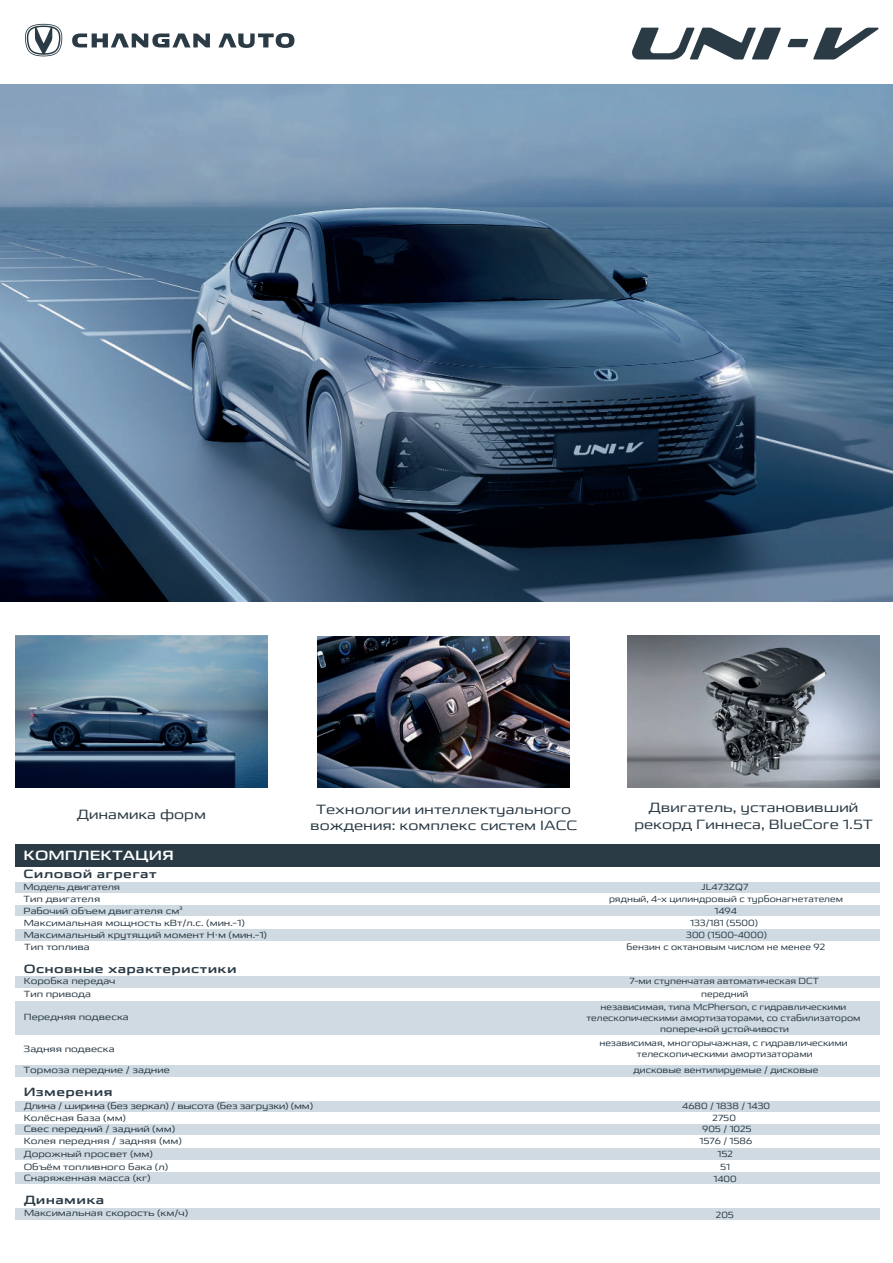
<style>
.page{position:relative;width:893px;height:1263px;background:#fff}
.page>*{position:absolute;margin:0;border:0;box-sizing:border-box;transform-origin:0 0}
.t1{font:13.5px/16.2px "changanunitype";color:#2a3b46;text-align:center;scale:1.09 1}
.t2{font:700 13.5px "changanunitype";color:#fff;scale:1.09 1}
.t3{font:700 12px "changanunitype";letter-spacing:.025em;color:#2a3b46;scale:1.09 1}
.t4{font:9px/10.8px "changanunitype";color:#2a3b46;text-align:center}
.t5{font:9px "changanunitype";color:#2a3b46;scale:1.09 1}
.t6{font:9px "changanunitype";letter-spacing:-.025em;color:#2a3b46;scale:1.09 1}
.s1{font-family:"Myriad Pro"}
</style>
<div class="page">
<img style="left:0;top:84px;width:893px;height:517px">
<div style="left:15px;top:844px;width:864px;height:22px;background:#2a3b46"></div>
<div style="left:15px;top:882px;width:864px;height:11px;background:#cfdae2"></div>
<div style="left:15px;top:905px;width:864px;height:11px;background:#cfdae2"></div>
<div style="left:15px;top:929px;width:864px;height:12px;background:#cfdae2"></div>
<div style="left:15px;top:1001px;width:864px;height:33px;background:#cfdae2"></div>
<div style="left:15px;top:976px;width:864px;height:12px;background:#cfdae2"></div>
<div style="left:15px;top:1101px;width:864px;height:10px;background:#cfdae2"></div>
<div style="left:15px;top:1124px;width:864px;height:11px;background:#cfdae2"></div>
<div style="left:15px;top:1148px;width:864px;height:11px;background:#cfdae2"></div>
<div style="left:15px;top:1172px;width:864px;height:12px;background:#cfdae2"></div>
<div style="left:16px;top:1208px;width:864px;height:12px;background:#cfdae2"></div>
<svg style="left:25px;top:24px;width:38px;height:32px"></svg>
<svg style="left:72px;top:34px;width:138px;height:13px"></svg>
<svg style="left:218px;top:33px;width:76px;height:15px"></svg>
<div style="left:15px;top:1065px;width:864px;height:11px;background:#cfdae2"></div>
<svg style="left:787px;top:28px;width:91px;height:32px"></svg>
<svg style="left:632px;top:28px;width:149px;height:32px"></svg>
<img style="left:628px;top:635px;width:251px;height:153px">
<img style="left:15px;top:636px;width:252px;height:152px">
<img style="left:317px;top:636px;width:252px;height:152px">
<h1 class="t1" style="left:77px;top:806px;width:120px">Динамика форм</h1>
<h1 class="t1" style="left:634px;top:800px;width:220px">Двигатель, установивший рекорд Гиннеса, BlueCore 1.5T</h1>
<h1 class="t1" style="left:310px;top:801px;width:246px">Технологии интеллектуального вождения: комплекс систем IACC</h1>
<h1 class="t2" style="left:24px;top:847px;width:139px">КОМПЛЕКТАЦИЯ</h1>
<h2 class="t3" style="left:24px;top:867px;width:124px">Силовой агрегат</h2>
<p class="t6" style="left:24px;top:882px;width:90px">Модель двигателя</p>
<p class="t5" style="left:24px;top:894px;width:72px">Тип двигателя</p>
<p class="t5" style="left:24px;top:941px;width:61px">Тип топлива</p>
<p class="t5" style="left:24px;top:905px;width:147px">Рабочий объем двигателя см<span class="s1">³</span></p>
<p class="t5" style="left:24px;top:917px;width:204px">Максимальная мощность кВт/л.с. (мин.-1)</p>
<p class="t5" style="left:24px;top:930px;width:225px">Максимальный крутящий момент Н•м (мин.-1)</p>
<h2 class="t3" style="left:24px;top:961px;width:197px">Основные характеристики</h2>
<p class="t5" style="left:24px;top:976px;width:86px">Коробка передач</p>
<p class="t5" style="left:24px;top:988px;width:63px">Тип привода</p>
<p class="t5" style="left:24px;top:1012px;width:98px">Передняя подвеска</p>
<p class="t5" style="left:24px;top:1043px;width:85px">Задняя подвеска</p>
<p class="t4" style="left:701px;top:882px;width:49px">JL473ZQ7</p>
<p class="t4" style="left:714px;top:905px;width:24px">1494</p>
<p class="t4" style="left:609px;top:894px;width:236px">рядный, 4-х цилиндровый с турбонагнетателем</p>
<p class="t4" style="left:690px;top:917px;width:69px">133/181 (5500)</p>
<p class="t4" style="left:626px;top:941px;width:200px">бензин с октановым числом не менее 92</p>
<p class="t4" style="left:629px;top:975px;width:191px;line-height:12.6px">7-ми ступенчатая автоматическая DCT передний</p>
<p class="t4" style="left:686px;top:930px;width:82px">300 (1500-4000)</p>
<p class="t4" style="left:586px;top:1001px;width:276px">независимая, типа McPherson, с гидравлическими телескопическими амортизаторами, со стабилизатором поперечной устойчивости</p>
<p class="t4" style="left:599px;top:1037px;width:250px">независимая, многорычажная, с гидравлическими телескопическими амортизаторами</p>
<p class="t5" style="left:24px;top:1065px;width:136px">Тормоза передние / задние</p>
<p class="t4" style="left:633px;top:1065px;width:186px">дисковые вентилируемые / дисковые</p>
<p class="t4" style="left:682px;top:1100px;width:89px">4680 / 1838 / 1430</p>
<h2 class="t3" style="left:24px;top:1085px;width:83px">Измерения</h2>
<p class="t6" style="left:24px;top:1100px;width:267px">Длина / ширина (без зеркал) / высота (без загрузки) (мм)</p>
<p class="t5" style="left:24px;top:1148px;width:120px">Дорожный просвет (мм)</p>
<p class="t5" style="left:24px;top:1112px;width:95px">Колёсная база (мм)</p>
<p class="t4" style="left:702px;top:1112px;width:51px">2750<br>905 / 1025</p>
<p class="t4" style="left:699px;top:1135px;width:54px;line-height:12.8px">1576 / 1586<br>152<br>51</p>
<p class="t4" style="left:713px;top:1173px;width:25px">1400</p>
<p class="t5" style="left:24px;top:1123px;width:140px">Свес передний / задний (мм)</p>
<p class="t5" style="left:24px;top:1135px;width:147px">Колея передняя / задняя (мм)</p>
<p class="t5" style="left:24px;top:1161px;width:134px">Объём топливного бака (л)</p>
<p class="t5" style="left:24px;top:1208px;width:152px">Максимальная скорость (км/ч)</p>
<p class="t5" style="left:24px;top:1172px;width:118px">Снаряженная масса (кг)</p>
<h2 class="t3" style="left:24px;top:1192px;width:75px">Динамика</h2>
<p class="t4" style="left:716px;top:1209px;width:20px">205</p>
</div>
